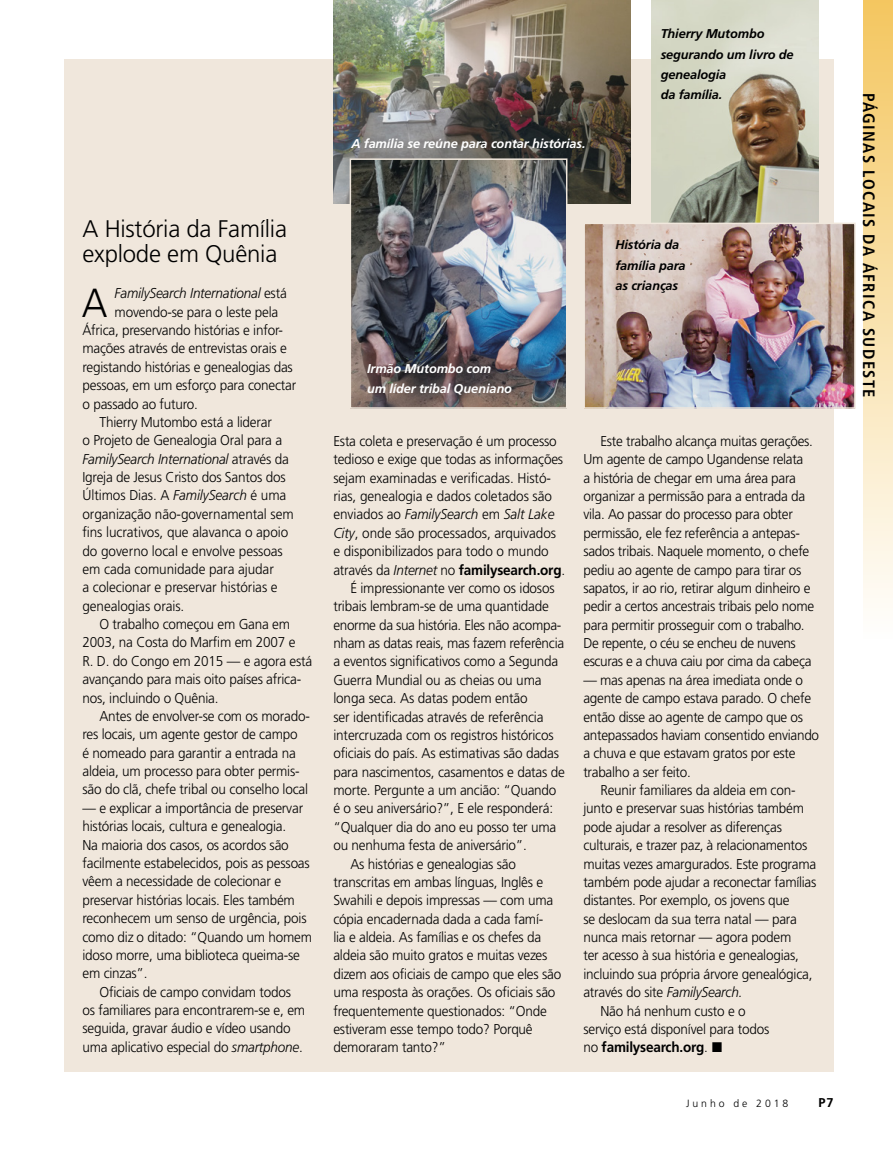
<style>
.page{position:relative;width:893px;height:1161px;background:#fff}
.page>*{position:absolute;margin:0;border:0;box-sizing:border-box;transform-origin:0 0}
.QUOTE_para_first_NEW{font:300 40.65px "Frutigerlds Lat";color:#000;scale:.95 1}
.TOPIC-1_title_NEWS_m{font:300 24px/25.5px "Frutigerlds Lat";letter-spacing:-.01em;color:#000}
.t1{font:700 condensed 16.5px "Frutigerlds Lat";letter-spacing:.085em;color:#000}
.Quote_para_NEWS{font:300 14.25px/18.3px "Frutigerlds Lat";letter-spacing:-.015em;color:#000;scale:.95 1}
.QUOTE_para_first_NEW-2{font:300 14.25px "Frutigerlds Lat";letter-spacing:-.015em;color:#000;scale:.95 1}
.QUOTE_para_first_NEW-3{font:italic 300 14.25px "Frutigerlds Lat";letter-spacing:-.015em;color:#000;scale:.95 1}
.FIGimg_CAP_para_NEWS{font:italic 700 12.75px/20.2px "Frutigerlds Lat";letter-spacing:-.01em;color:#000}
.FIGimg_CAP_para_NEWS-2{font:italic 700 12.75px/20.2px "Frutigerlds Lat";letter-spacing:-.01em;color:#fff}
.t2{font:700 12.75px "Frutigerlds Lat";color:#000}
.t3{font:300 10.5px "Frutigerlds Lat";letter-spacing:.28em;color:#000}
.s1{font-style:normal}
.s2{font-style:italic}
.s3{font-weight:700}
</style>
<div class="page">
<div style="left:863px;top:0;width:30px;height:639px;background:linear-gradient(to bottom,#f4c660,#fefefd)"></div>
<div style="left:64px;top:60px;width:769px;height:1012px;background:#f0e7dc"></div>
<img style="left:333px;top:0;width:298px;height:203px">
<img style="left:652px;top:0;width:166px;height:223px">
<img style="left:586px;top:226px;width:267px;height:180px">
<div style="left:583px;top:223px;width:273px;height:186px;border:2px solid #f0e7dc"></div>
<img style="left:353px;top:161px;width:211px;height:245px">
<div style="left:350px;top:158px;width:217px;height:251px;border:2px solid #f0e7dc"></div>
<p class="FIGimg_CAP_para_NEWS-2" style="left:351px;top:133px;width:236px">A família se reúne para contar histórias.</p>
<p class="FIGimg_CAP_para_NEWS" style="left:661px;top:24px;width:135px">Thierry Mutombo segurando um livro de genealogia<br>da família.</p>
<p class="TOPIC-1_title_NEWS_m" style="left:82px;top:215px;width:206px">A História da Família explode em Quênia</p>
<p class="QUOTE_para_first_NEW" style="left:82px;top:273px;width:29px">A</p>
<p class="QUOTE_para_first_NEW-3" style="left:115px;top:283px;width:183px">FamilySearch International <span class="s1">está</span></p>
<p class="QUOTE_para_first_NEW-2" style="left:115px;top:301px;width:174px">movendo-se para o leste pela</p>
<p class="QUOTE_para_first_NEW-2" style="left:82px;top:320px;width:213px">África, preservando histórias e infor-</p>
<p class="QUOTE_para_first_NEW-2" style="left:82px;top:338px;width:217px">mações através de entrevistas orais e</p>
<p class="QUOTE_para_first_NEW-2" style="left:82px;top:356px;width:223px">registando histórias e genealogias das</p>
<p class="QUOTE_para_first_NEW-2" style="left:82px;top:375px;width:227px">pessoas, em um esforço para conectar</p>
<p class="QUOTE_para_first_NEW-2" style="left:82px;top:393px;width:123px">o passado ao futuro.</p>
<p class="Quote_para_NEWS" style="left:82px;top:412px;width:224px;text-indent:17px">Thierry Mutombo está a liderar<br>o Projeto de Genealogia Oral para a <span class="s2">FamilySearch International</span> através da Igreja de Jesus Cristo dos Santos dos Últimos Dias. A <span class="s2">FamilySearch</span> é uma organização não-governamental sem fins lucrativos, que alavanca o apoio do governo local e envolve pessoas em cada comunidade para ajudar<br>a colecionar e preservar histórias e genealogias orais.</p>
<p class="Quote_para_NEWS" style="left:82px;top:615px;width:243px;text-indent:17px">O trabalho começou em Gana em<br>2003, na Costa do Marfim em 2007 e<br>R. D. do Congo em 2015 — e agora está avançando para mais oito países africa&shy;nos, incluindo o Quênia.</p>
<p class="Quote_para_NEWS" style="left:82px;top:706px;width:241px;text-indent:17px">Antes de envolver-se com os morado&shy;res locais, um agente gestor de campo<br>é nomeado para garantir a entrada na aldeia, um processo para obter permis&shy;são do clã, chefe tribal ou conselho local</p>
<p class="Quote_para_NEWS" style="left:82px;top:798px;width:243px">— e explicar a importância de preservar histórias locais, cultura e genealogia.<br>Na maioria dos casos, os acordos são facilmente estabelecidos, pois as pessoas vêem a necessidade de colecionar e preservar histórias locais. Eles também reconhecem um senso de urgência, pois como diz o ditado: “Quando um homem idoso morre, uma biblioteca queima-se em cinzas”.</p>
<p class="Quote_para_NEWS" style="left:82px;top:982px;width:236px;text-indent:17px">Oficiais de campo convidam todos os familiares para encontrarem-se e, em seguida, gravar áudio e vídeo usando uma aplicativo especial do <span class="s2">smartphone</span>.</p>
<p class="FIGimg_CAP_para_NEWS" style="left:615px;top:235px;width:72px">História da família para as crianças</p>
<p class="FIGimg_CAP_para_NEWS-2" style="left:367px;top:358px;width:146px">Irmão Mutombo com um líder tribal Queniano</p>
<p class="Quote_para_NEWS" style="left:333px;top:431px;width:245px">Esta coleta e preservação é um processo tedioso e exige que todas as informações sejam examinadas e verificadas. Histó&shy;rias, genealogia e dados coletados são enviados ao <span class="s2">FamilySearch</span> em <span class="s2">Salt Lake City</span>, onde são processados, arquivados e disponibilizados para todo o mundo através da <span class="s2">Internet</span> no <span class="s3">familysearch.org</span>.</p>
<p class="Quote_para_NEWS" style="left:333px;top:578px;width:245px;text-indent:17px">É impressionante ver como os idosos tribais lembram-se de uma quantidade enorme da sua história. Eles não acompa&shy;nham as datas reais, mas fazem referência a eventos significativos como a Segunda Guerra Mundial ou as cheias ou uma longa seca. As datas podem então<br>ser identificadas através de referência intercruzada com os registros históricos oficiais do país. As estimativas são dadas para nascimentos, casamentos e datas de morte. Pergunte a um ancião: “Quando é o seu aniversário?”, E ele responderá: “Qualquer dia do ano eu posso ter uma ou nenhuma festa de aniversário”.</p>
<p class="Quote_para_NEWS" style="left:333px;top:854px;width:241px;text-indent:17px">As histórias e genealogias são transcritas em ambas línguas, Inglês e Swahili e depois impressas — com uma cópia encadernada dada a cada famí-<br>lia e aldeia. As famílias e os chefes da aldeia são muito gratos e muitas vezes dizem aos oficiais de campo que eles são uma resposta às orações. Os oficiais são frequentemente questionados: “Onde estiveram esse tempo todo? Porquê demoraram tanto?”</p>
<p class="Quote_para_NEWS" style="left:583px;top:431px;width:244px;text-indent:17px">Este trabalho alcança muitas gerações.<br>Um agente de campo Ugandense relata<br>a história de chegar em uma área para organizar a permissão para a entrada da vila. Ao passar do processo para obter permissão, ele fez referência a antepas&shy;sados tribais. Naquele momento, o chefe pediu ao agente de campo para tirar os sapatos, ir ao rio, retirar algum dinheiro e pedir a certos ancestrais tribais pelo nome para permitir prosseguir com o trabalho.<br>De repente, o céu se encheu de nuvens escuras e a chuva caiu por cima da cabeça</p>
<p class="Quote_para_NEWS" style="left:583px;top:670px;width:250px">— mas apenas na área imediata onde o agente de campo estava parado. O chefe então disse ao agente de campo que os antepassados haviam consentido enviando a chuva e que estavam gratos por este trabalho a ser feito.</p>
<p class="Quote_para_NEWS" style="left:583px;top:781px;width:247px;text-indent:17px">Reunir familiares da aldeia em con&shy;junto e preservar suas histórias também pode ajudar a resolver as diferenças culturais, e trazer paz, à relacionamentos muitas vezes amargurados. Este programa também pode ajudar a reconectar famílias distantes. Por exemplo, os jovens que<br>se deslocam da sua terra natal — para nunca mais retornar — agora podem<br>ter acesso à sua história e genealogias, incluindo sua própria árvore genealógica, através do site <span class="s2">FamilySearch.</span></p>
<p class="Quote_para_NEWS" style="left:583px;top:1001px;width:197px;text-indent:17px">Não há nenhum custo e o serviço está disponível para todos no <span class="s3">familysearch.org</span>. ◼</p>
<p class="t3" style="left:686px;top:1095px;width:104px">Junho de 2018</p>
<p class="t2" style="left:819px;top:1092px;width:16px">P7</p>
<p class="t1" style="left:881px;top:93px;width:306px;rotate:90deg">PÁGINAS LOCAIS DA ÁFRICA SUDESTE</p>
</div>
